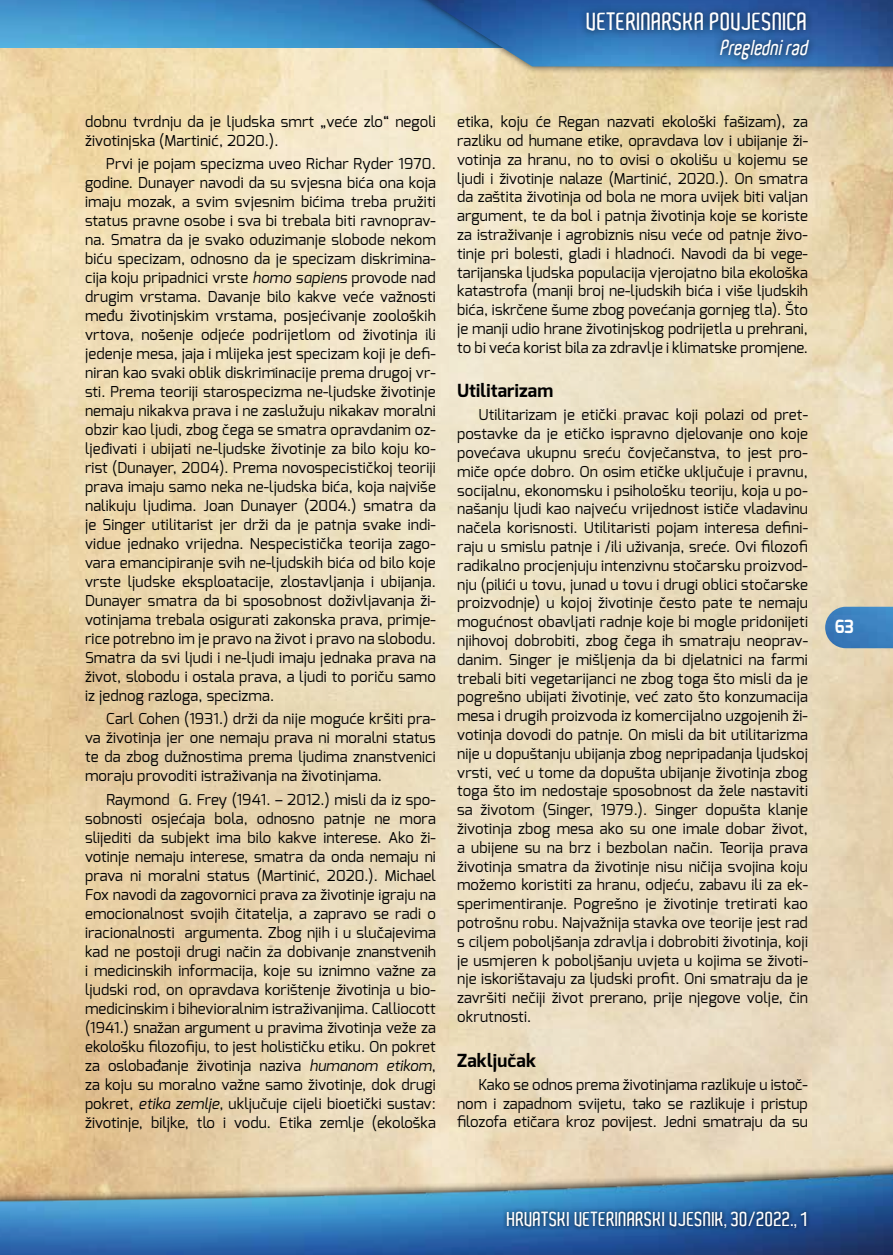
<style>
.page{position:relative;width:893px;height:1255px;background:#fff}
.page>*{position:absolute;margin:0;border:0;box-sizing:border-box;transform-origin:0 0}
.t1{font:600 24px "Aldo";color:#fff}
.t2{font:italic 600 21px "Aldo";color:#fff;scale:.9 1}
.t3{font:600 19.5px "Aldo";color:#fff}
.t4{font:700 18.15px "Exo";color:#fff;scale:.9 1}
.t5{font:700 18px "Exo";letter-spacing:.01em;color:#000}
.t6{font:15px/19px "Exo";letter-spacing:.005em;color:#000;text-align:justify}
.s1{font-style:italic}
</style>
<div class="page">
<img style="left:0;top:47px;width:893px;height:1106px">
<img style="left:0;top:1153px;width:893px;height:101px">
<img style="left:825px;top:606px;width:68px;height:42px">
<img style="left:0;top:0;width:388px;height:47px">
<div style="left:388px;top:0;width:505px;height:75px;background:#000;opacity:.75"></div>
<img style="left:395px;top:0;width:498px;height:66px">
<div style="left:503px;top:1207px;width:308px;height:25px;background:#000;opacity:.75"></div>
<div style="left:579px;top:5px;width:237px;height:62px;background:#000;opacity:.75"></div>
<h1 class="t1" style="left:587px;top:8px;width:222px">VETERINARSKA POVJESNICA</h1>
<h2 class="t2" style="left:720px;top:36px;width:104px">Preglednirad</h2>
<p class="t6" style="left:85px;top:112px;width:352px">dobnu tvrdnju da je ljudska smrt „veće zlo“ negoli životinjska (Martinić, 2020.).</p>
<p class="t6" style="left:85px;top:154px;width:352px;text-indent:21px">Prvi je pojam specizma uveo Richar Ryder 1970. godine. Dunayer navodi da su svjesna bića ona koja imaju mozak, a svim svjesnim bićima treba pružiti status pravne osobe i sva bi trebala biti ravnoprav&shy;na. Smatra da je svako oduzimanje slobode nekom biću specizam, odnosno da je specizam diskrimina&shy;cija koju pripadnici vrste <span class="s1">homo sapiens</span> provode nad drugim vrstama. Davanje bilo kakve veće važnosti među životinjskim vrstama, posjećivanje zooloških vrtova, nošenje odjeće podrijetlom od životinja ili jedenje mesa, jaja i mlijeka jest specizam koji je defi&shy;niran kao svaki oblik diskriminacije prema drugoj vr&shy;sti. Prema teoriji starospecizma ne-ljudske životinje nemaju nikakva prava i ne zaslužuju nikakav moralni obzir kao ljudi, zbog čega se smatra opravdanim oz&shy;ljeđivati i ubijati ne-ljudske životinje za bilo koju ko&shy;rist (Dunayer, 2004). Prema novospecističkoj teoriji prava imaju samo neka ne-ljudska bića, koja najviše nalikuju ljudima. Joan Dunayer (2004.) smatra da je Singer utilitarist jer drži da je patnja svake indi&shy;vidue jednako vrijedna. Nespecistička teorija zago&shy;vara emancipiranje svih ne-ljudskih bića od bilo koje vrste ljudske eksploatacije, zlostavljanja i ubijanja.<br>Dunayer smatra da bi sposobnost doživljavanja ži&shy;votinjama trebala osigurati zakonska prava, primje&shy;rice potrebno im je pravo na život i pravo na slobodu.<br>Smatra da svi ljudi i ne-ljudi imaju jednaka prava na život, slobodu i ostala prava, a ljudi to poriču samo iz jednog razloga, specizma.</p>
<p class="t6" style="left:85px;top:709px;width:352px;text-indent:21px">Carl Cohen (1931.) drži da nije moguće kršiti pra&shy;va životinja jer one nemaju prava ni moralni status te da zbog dužnostima prema ljudima znanstvenici moraju provoditi istraživanja na životinjama.</p>
<p class="t6" style="left:85px;top:789px;width:352px;text-indent:21px">Raymond G. Frey (1941. – 2012.) misli da iz spo&shy;sobnosti osjećaja bola, odnosno patnje ne mora slijediti da subjekt ima bilo kakve interese. Ako ži&shy;votinje nemaju interese, smatra da onda nemaju ni prava ni moralni status (Martinić, 2020.). Michael Fox navodi da zagovornici prava za životinje igraju na emocionalnost svojih čitatelja, a zapravo se radi o iracionalnosti argumenta. Zbog njih i u slučajevima kad ne postoji drugi način za dobivanje znanstvenih i medicinskih informacija, koje su iznimno važne za ljudski rod, on opravdava korištenje životinja u bio&shy;medicinskim i bihevioralnim istraživanjima. Calliocott (1941.) snažan argument u pravima životinja veže za ekološku filozofiju, to jest holističku etiku. On pokret za oslobađanje životinja naziva <span class="s1">humanom etikom</span>, za koju su moralno važne samo životinje, dok drugi pokret, <span class="s1">etika zemlje</span>, uključuje cijeli bioetički sustav: životinje, biljke, tlo i vodu. Etika zemlje (ekološka</p>
<p class="t6" style="left:457px;top:112px;width:352px">etika, koju će Regan nazvati ekološki fašizam), za razliku od humane etike, opravdava lov i ubijanje ži&shy;votinja za hranu, no to ovisi o okolišu u kojemu se ljudi i životinje nalaze (Martinić, 2020.). On smatra da zaštita životinja od bola ne mora uvijek biti valjan argument, te da bol i patnja životinja koje se koriste za istraživanje i agrobiznis nisu veće od patnje živo&shy;tinje pri bolesti, gladi i hladnoći. Navodi da bi vege&shy;tarijanska ljudska populacija vjerojatno bila ekološka katastrofa (manji broj ne-ljudskih bića i više ljudskih bića, iskrčene šume zbog povećanja gornjeg tla). Što je manji udio hrane životinjskog podrijetla u prehrani, to bi veća korist bila za zdravlje i klimatske promjene.</p>
<p class="t5" style="left:457px;top:379px;width:98px">Utilitarizam</p>
<p class="t6" style="left:457px;top:405px;width:352px;text-indent:21px">Utilitarizam je etički pravac koji polazi od pret&shy;postavke da je etičko ispravno djelovanje ono koje povećava ukupnu sreću čovječanstva, to jest pro&shy;miče opće dobro. On osim etičke uključuje i pravnu, socijalnu, ekonomsku i psihološku teoriju, koja u po&shy;našanju ljudi kao najveću vrijednost ističe vladavinu načela korisnosti. Utilitaristi pojam interesa defini&shy;raju u smislu patnje i /ili uživanja, sreće. Ovi filozofi radikalno procjenjuju intenzivnu stočarsku proizvod&shy;nju (pilići u tovu, junad u tovu i drugi oblici stočarske proizvodnje) u kojoj životinje često pate te nemaju mogućnost obavljati radnje koje bi mogle pridonijeti njihovoj dobrobiti, zbog čega ih smatraju neoprav&shy;danim. Singer je mišljenja da bi djelatnici na farmi trebali biti vegetarijanci ne zbog toga što misli da je pogrešno ubijati životinje, već zato što konzumacija mesa i drugih proizvoda iz komercijalno uzgojenih ži&shy;votinja dovodi do patnje. On misli da bit utilitarizma nije u dopuštanju ubijanja zbog nepripadanja ljudskoj vrsti, već u tome da dopušta ubijanje životinja zbog toga što im nedostaje sposobnost da žele nastaviti sa životom (Singer, 1979.). Singer dopušta klanje životinja zbog mesa ako su one imale dobar život, a ubijene su na brz i bezbolan način. Teorija prava životinja smatra da životinje nisu ničija svojina koju možemo koristiti za hranu, odjeću, zabavu ili za ek&shy;sperimentiranje. Pogrešno je životinje tretirati kao potrošnu robu. Najvažnija stavka ove teorije jest rad s ciljem poboljšanja zdravlja i dobrobiti životinja, koji je usmjeren k poboljšanju uvjeta u kojima se životi&shy;nje iskorištavaju za ljudski profit. Oni smatraju da je završiti nečiji život prerano, prije njegove volje, čin okrutnosti.</p>
<p class="t5" style="left:457px;top:1048px;width:80px">Zaključak</p>
<p class="t6" style="left:457px;top:1074px;width:352px;text-indent:21px">Kako se odnos prema životinjama razlikuje u istoč&shy;nom i zapadnom svijetu, tako se razlikuje i pristup filozofa etičara kroz povijest. Jedni smatraju da su</p>
<p class="t4" style="left:835px;top:614px;width:23px">63</p>
<h3 class="t3" style="left:507px;top:1207px;width:302px">HRVATSKI VETERINARSKI VJESNIK, 30/2022., 1</h3>
</div>
